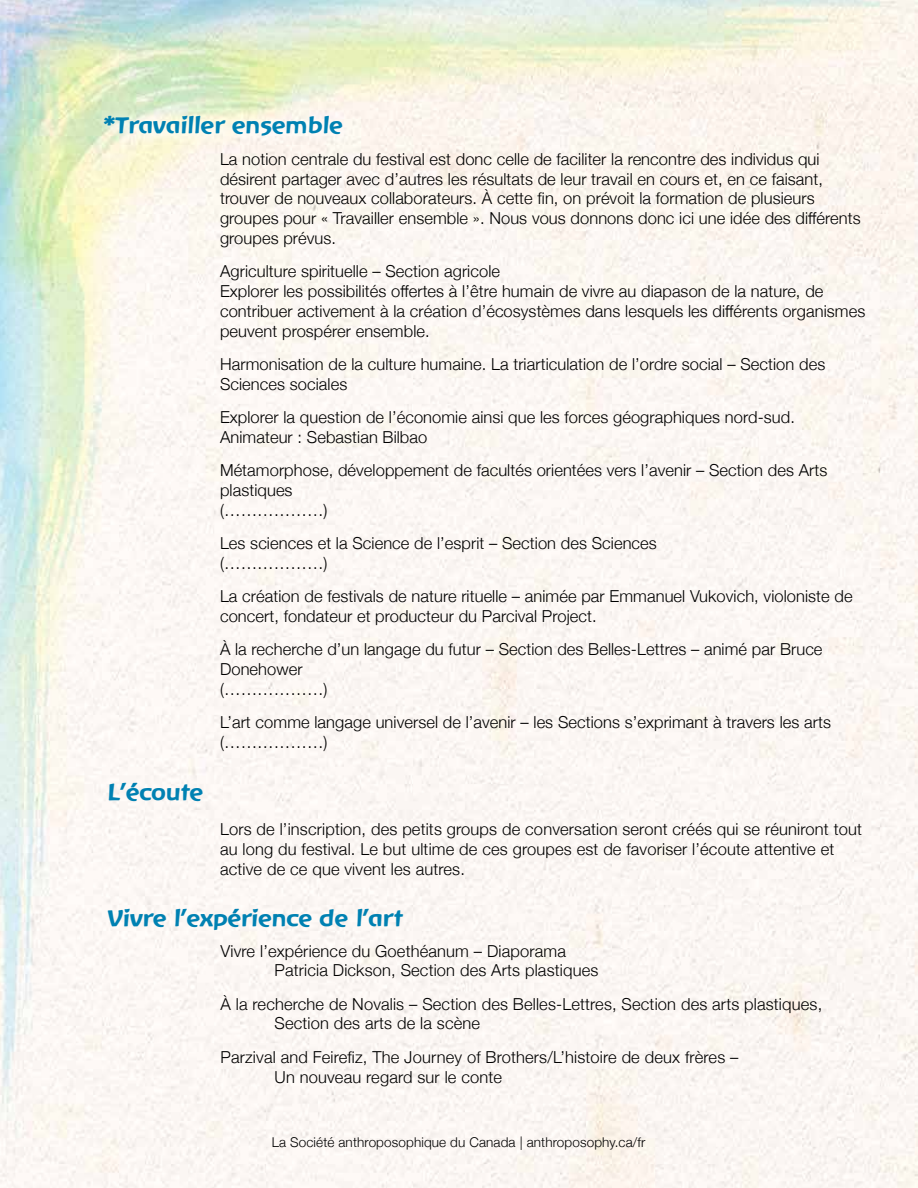
<style>
.page{position:relative;width:918px;height:1188px;background:#fff}
.page>*{position:absolute;margin:0;border:0;box-sizing:border-box;transform-origin:0 0}
.t1{font:24px "Baar Goetheanis";color:#0081b2}
.t2{font:300 16.5px/19.8px "Helvetica Neue";letter-spacing:.005em;color:#000}
.t3{font:300 13.5px "Helvetica Neue";letter-spacing:.01em;color:#000}
</style>
<div class="page">
<img style="left:0;top:0;width:918px;height:1188px">
<div style="left:102px;top:114px;width:252px;height:34px;background:#fff;opacity:.75"></div>
<div style="left:95px;top:107px;width:257px;height:38px;background:#fff;opacity:.75"></div>
<h1 class="t1" style="left:104px;top:112px;width:241px">*Travailler ensemble</h1>
<p class="t2" style="left:220px;top:148px;width:642px">La notion centrale du festival est donc celle de faciliter la rencontre des individus qui désirent partager avec d’autres les résultats de leur travail en cours et, en ce faisant, trouver de nouveaux collaborateurs. À cette fin, on prévoit la formation de plusieurs groupes pour « Travailler ensemble ». Nous vous donnons donc ici une idée des différents groupes prévus.</p>
<p class="t2" style="left:220px;top:260px;width:647px">Agriculture spirituelle – Section agricole<br>Explorer les possibilités offertes à l’être humain de vivre au diapason de la nature, de contribuer activement à la création d’écosystèmes dans lesquels les différents organismes peuvent prospérer ensemble.</p>
<p class="t2" style="left:220px;top:353px;width:607px">Harmonisation de la culture humaine. La triarticulation de l’ordre social – Section des<br>Sciences sociales</p>
<p class="t2" style="left:220px;top:406px;width:576px">Explorer la question de l’économie ainsi que les forces géographiques nord-sud.<br>Animateur : Sebastian Bilbao</p>
<p class="t2" style="left:220px;top:459px;width:609px">Métamorphose, développement de facultés orientées vers l’avenir – Section des Arts plastiques<br>(………………)</p>
<p class="t2" style="left:220px;top:532px;width:438px">Les sciences et la Science de l’esprit – Section des Sciences (………………)</p>
<p class="t2" style="left:220px;top:585px;width:634px">La création de festivals de nature rituelle – animée par Emmanuel Vukovich, violoniste de concert, fondateur et producteur du Parcival Project.</p>
<p class="t2" style="left:220px;top:638px;width:604px">À la recherche d’un langage du futur – Section des Belles-Lettres – animé par Bruce<br>Donehower<br>(………………)</p>
<p class="t2" style="left:220px;top:711px;width:612px">L’art comme langage universel de l’avenir – les Sections s’exprimant à travers les arts (………………)</p>
<h1 class="t1" style="left:108px;top:779px;width:97px">L’écoute</h1>
<p class="t2" style="left:220px;top:818px;width:643px">Lors de l’inscription, des petits groups de conversation seront créés qui se réuniront tout au long du festival. Le but ultime de ces groupes est de favoriser l’écoute attentive et active de ce que vivent les autres.</p>
<h1 class="t1" style="left:108px;top:905px;width:296px">Vivre l’expérience de l’art</h1>
<p class="t2" style="left:275px;top:940px;width:325px;text-indent:-54px">Vivre l’expérience du Goethéanum – Diaporama<br>Patricia Dickson, Section des Arts plastiques</p>
<p class="t2" style="left:275px;top:993px;width:549px;text-indent:-54px">À la recherche de Novalis – Section des Belles-Lettres, Section des arts plastiques,<br>Section des arts de la scène</p>
<p class="t2" style="left:275px;top:1046px;width:465px;text-indent:-54px">Parzival and Feirefiz, The Journey of Brothers/L’histoire de deux frères –<br>Un nouveau regard sur le conte</p>
<p class="t3" style="left:272px;top:1131px;width:375px">La Société anthroposophique du Canada | anthroposophy.ca/fr</p>
</div>
